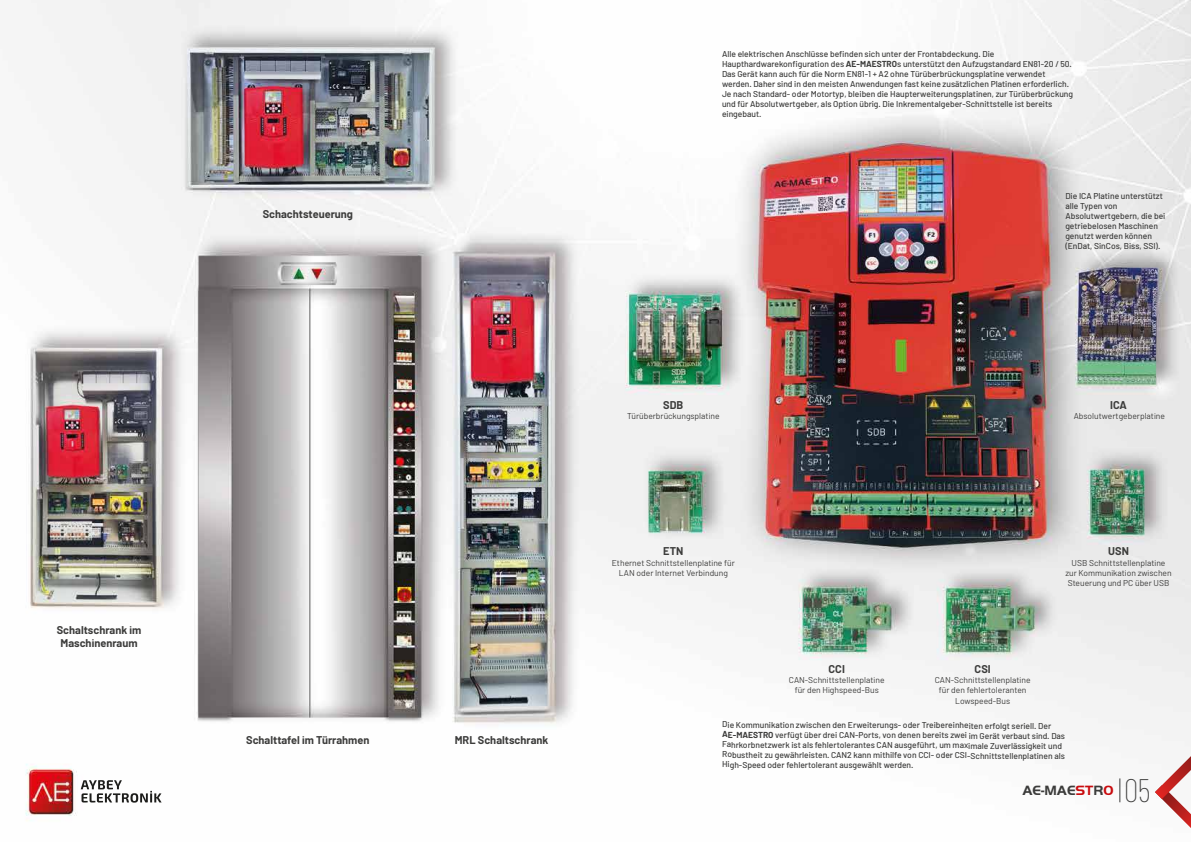
<style>
.page{position:relative;width:1191px;height:842px;background:#fff}
.page>*{position:absolute;margin:0;border:0;box-sizing:border-box;transform-origin:0 0}
.t1{font:100 32.5px "Barlow Condensed";color:#3c3c3b}
.t2{font:700 14px "Handel Got D";color:#3c3c3b}
.t3{font:700 11px/13.2px "Barlow";color:#3c3c3b;text-align:center}
.t4{font:500 8.5px/10px "Barlow";color:#3c3c3b}
.t5{font:8.5px/10.2px "Barlow";color:#3c3c3b;text-align:center}
.s1{font-weight:700}
.s2{color:#c90c0f}
</style>
<div class="page">
<img style="left:25px;top:0;width:1166px;height:821px">
<svg style="left:1155px;top:756px;width:36px;height:72px"></svg>
<svg style="left:81px;top:780px;width:81px;height:23px"></svg>
<svg style="left:1119px;top:778px;width:1px;height:24px"></svg>
<p class="t3" style="left:57px;top:623px;width:86px">Schaltschrank im<br>Maschinenraum</p>
<p class="t3" style="left:263px;top:208px;width:92px">Schachtsteuerung</p>
<p class="t3" style="left:246px;top:733px;width:125px">Schalttafel im Türrahmen</p>
<p class="t3" style="left:455px;top:733px;width:95px">MRL Schaltschrank</p>
<p class="t4" style="left:722px;top:48px;width:353px">Alle elektrischen Anschlüsse befinden sich unter der Frontabdeckung. Die Haupthardwarekonfiguration des <span class="s1">AE-MAESTRO</span>s unterstützt den Aufzugstandard EN81-20 / 50.<br>Das Gerät kann auch für die Norm EN81-1 + A2 ohne Türüberbrückungsplatine verwendet werden. Daher sind in den meisten Anwendungen fast keine zusätzlichen Platinen erforderlich.<br>Je nach Standard- oder Motortyp, bleiben die Haupterweiterungsplatinen, zur Türüberbrückung und für Absolutwertgeber, als Option übrig. Die Inkrementalgeber-Schnittstelle ist bereits eingebaut.</p>
<p class="t4" style="left:1065px;top:191px;width:102px">Die ICA Platine unterstützt alle Typen von<br>Absolutwertgebern, die bei getriebelosen Maschinen genutzt werden können (EnDat, SinCos, Biss, SSI).</p>
<p class="t3" style="left:663px;top:398px;width:22px">SDB</p>
<p class="t5" style="left:627px;top:411px;width:94px">Türüberbrückungsplatine</p>
<p class="t3" style="left:663px;top:545px;width:22px">ETN</p>
<p class="t5" style="left:612px;top:557px;width:125px">Ethernet Schnittstellenplatine für<br>LAN oder Internet Verbindung</p>
<p class="t3" style="left:828px;top:662px;width:18px">CCI</p>
<p class="t5" style="left:789px;top:675px;width:97px">CAN-Schnittstellenplatine für den Highspeed-Bus</p>
<p class="t3" style="left:1110px;top:398px;width:18px">ICA</p>
<p class="t5" style="left:1073px;top:411px;width:93px">Absolutwertgeberplatine</p>
<p class="t3" style="left:974px;top:662px;width:18px">CSI</p>
<p class="t5" style="left:934px;top:675px;width:97px">CAN-Schnittstellenplatine für den fehlertoleranten<br>Lowspeed-Bus</p>
<p class="t3" style="left:1108px;top:545px;width:22px">USN</p>
<p class="t5" style="left:1065px;top:557px;width:108px">USB Schnittstellenplatine zur Kommunikation zwischen<br>Steuerung und PC über USB</p>
<p class="t4" style="left:722px;top:720px;width:344px">Die Kommunikation zwischen den Erweiterungs- oder Treibereinheiten erfolgt seriell. Der <span class="s1">AE-MAESTRO</span> verfügt über drei CAN-Ports, von denen bereits zwei im Gerät verbaut sind. Das Fahrkorbnetzwerk ist als fehlertolerantes CAN ausgeführt, um maximale Zuverlässigkeit und Robustheit zu gewährleisten. CAN2 kann mithilfe von CCI- oder CSI-Schnittstellenplatinen als High-Speed oder fehlertolerant ausgewählt werden.</p>
<h2 class="t2" style="left:1022px;top:781px;width:92px">AE-MAE<span class="s2">ST</span>R<span class="s2">O</span></h2>
<h1 class="t1" style="left:1125px;top:770px;width:27px">05</h1>
</div>
